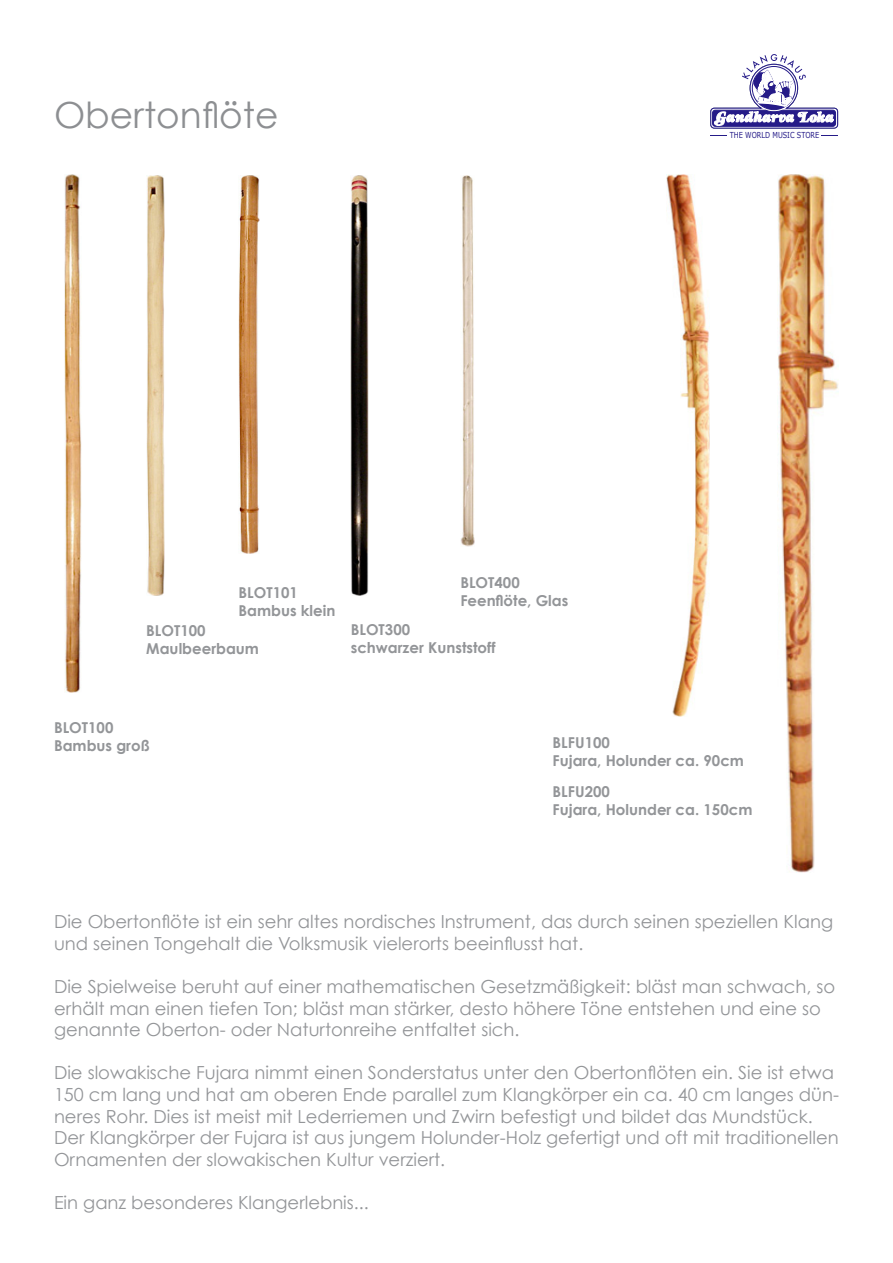
<style>
.page{position:relative;width:893px;height:1263px;background:#fff}
.page>*{position:absolute;margin:0;border:0;box-sizing:border-box;transform-origin:0 0}
.t1{font:36px "Century Gothic";color:#8d8f92}
.t2{font:18px/21.6px "Century Gothic";color:#939598}
.t3{font:700 15px/18px "Century Gothic";color:#939598}
.t4{font:8.25px "Verdana";color:#251b88;scale:.8 1}
</style>
<div class="page">
<img style="left:64px;top:174px;width:18px;height:519px">
<svg style="left:710px;top:54px;width:128px;height:75px"></svg>
<svg style="left:822px;top:135px;width:16px;height:1px"></svg>
<svg style="left:711px;top:135px;width:16px;height:1px"></svg>
<img style="left:146px;top:175px;width:18px;height:421px">
<img style="left:238px;top:175px;width:21px;height:379px">
<img style="left:351px;top:175px;width:18px;height:421px">
<img style="left:460px;top:175px;width:15px;height:371px">
<img style="left:777px;top:175px;width:62px;height:697px">
<img style="left:667px;top:174px;width:42px;height:543px">
<h1 class="t1" style="left:54px;top:93px;width:226px">Obertonflöte</h1>
<p class="t4" style="left:730px;top:130px;width:113px">THE WORLD MUSIC STORE</p>
<p class="t3" style="left:238px;top:583px;width:98px">BLOT101<br>Bambus klein</p>
<p class="t3" style="left:146px;top:621px;width:114px">BLOT100<br>Maulbeerbaum</p>
<p class="t3" style="left:460px;top:573px;width:109px">BLOT400<br>Feenflöte, Glas</p>
<p class="t3" style="left:351px;top:620px;width:146px">BLOT300<br>schwarzer Kunststoff</p>
<p class="t3" style="left:54px;top:719px;width:97px">BLOT100<br>Bambus groß</p>
<p class="t3" style="left:553px;top:733px;width:193px">BLFU100<br>Fujara, Holunder ca. 90cm</p>
<p class="t3" style="left:553px;top:782px;width:201px">BLFU200<br>Fujara, Holunder ca. 150cm</p>
<p class="t2" style="left:54px;top:910px;width:781px">Die Obertonflöte ist ein sehr altes nordisches Instrument, das durch seinen speziellen Klang und seinen Tongehalt die Volksmusik vielerorts beeinflusst hat.</p>
<p class="t2" style="left:54px;top:975px;width:783px">Die Spielweise beruht auf einer mathematischen Gesetzmäßigkeit: bläst man schwach, so erhält man einen tiefen Ton; bläst man stärker, desto höhere Töne entstehen und eine so genannte Oberton- oder Naturtonreihe entfaltet sich.</p>
<p class="t2" style="left:54px;top:1062px;width:786px">Die slowakische Fujara nimmt einen Sonderstatus unter den Obertonflöten ein. Sie ist etwa 150 cm lang und hat am oberen Ende parallel zum Klangkörper ein ca. 40 cm langes dün&shy;neres Rohr. Dies ist meist mit Lederriemen und Zwirn befestigt und bildet das Mundstück.<br>Der Klangkörper der Fujara ist aus jungem Holunder-Holz gefertigt und oft mit traditionellen Ornamenten der slowakischen Kultur verziert.</p>
<p class="t2" style="left:54px;top:1191px;width:316px">Ein ganz besonderes Klangerlebnis...</p>
</div>
